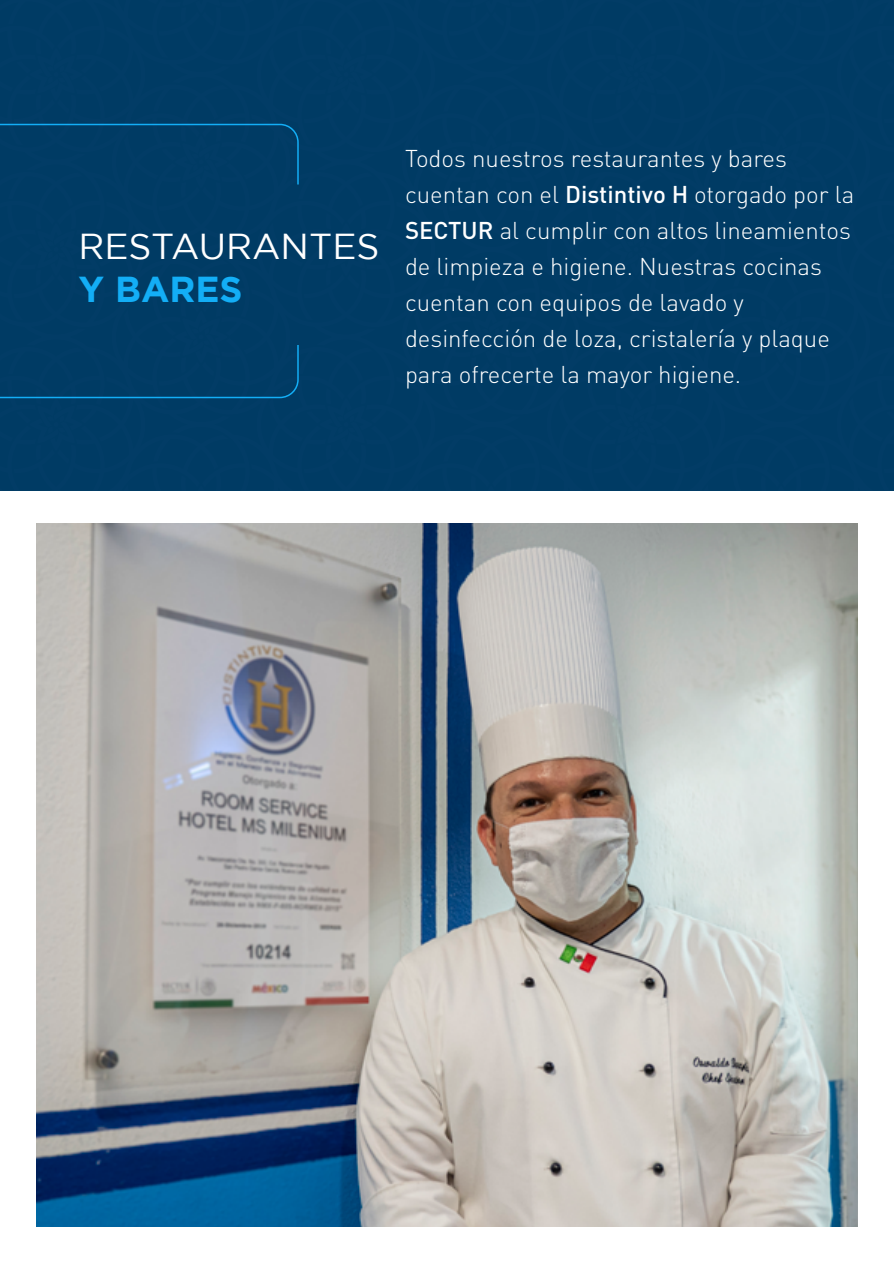
<style>
.page{position:relative;width:894px;height:1263px;background:#fff}
.page>*{position:absolute;margin:0;border:0;box-sizing:border-box;transform-origin:0 0}
.t1{font:36px "Gotham";color:#fff}
.t2{font:700 36px "Gotham";color:#13aef6}
.t3{font:300 24px/36px "DIN Pro";color:#fff}
.s1{font-weight:500}
</style>
<div class="page">
<div style="left:0;top:0;width:894px;height:490px;background:#003b64"></div>
<svg style="left:0;top:123px;width:299px;height:62px"></svg>
<svg style="left:0;top:345px;width:299px;height:54px"></svg>
<img style="left:36px;top:524px;width:822px;height:703px">
<h1 class="t1" style="left:78px;top:227px;width:302px">RESTAURANTES</h1>
<h1 class="t2" style="left:78px;top:269px;width:166px">Y BARES</h1>
<p class="t3" style="left:405px;top:139px;width:451px">Todos nuestros restaurantes y bares cuentan con el <span class="s1">Distintivo H</span> otorgado por la <span class="s1">SECTUR</span> al cumplir con altos lineamientos de limpieza e higiene. Nuestras cocinas cuentan con equipos de lavado y desinfección de loza, cristalería y plaque para ofrecerte la mayor higiene.</p>
</div>
